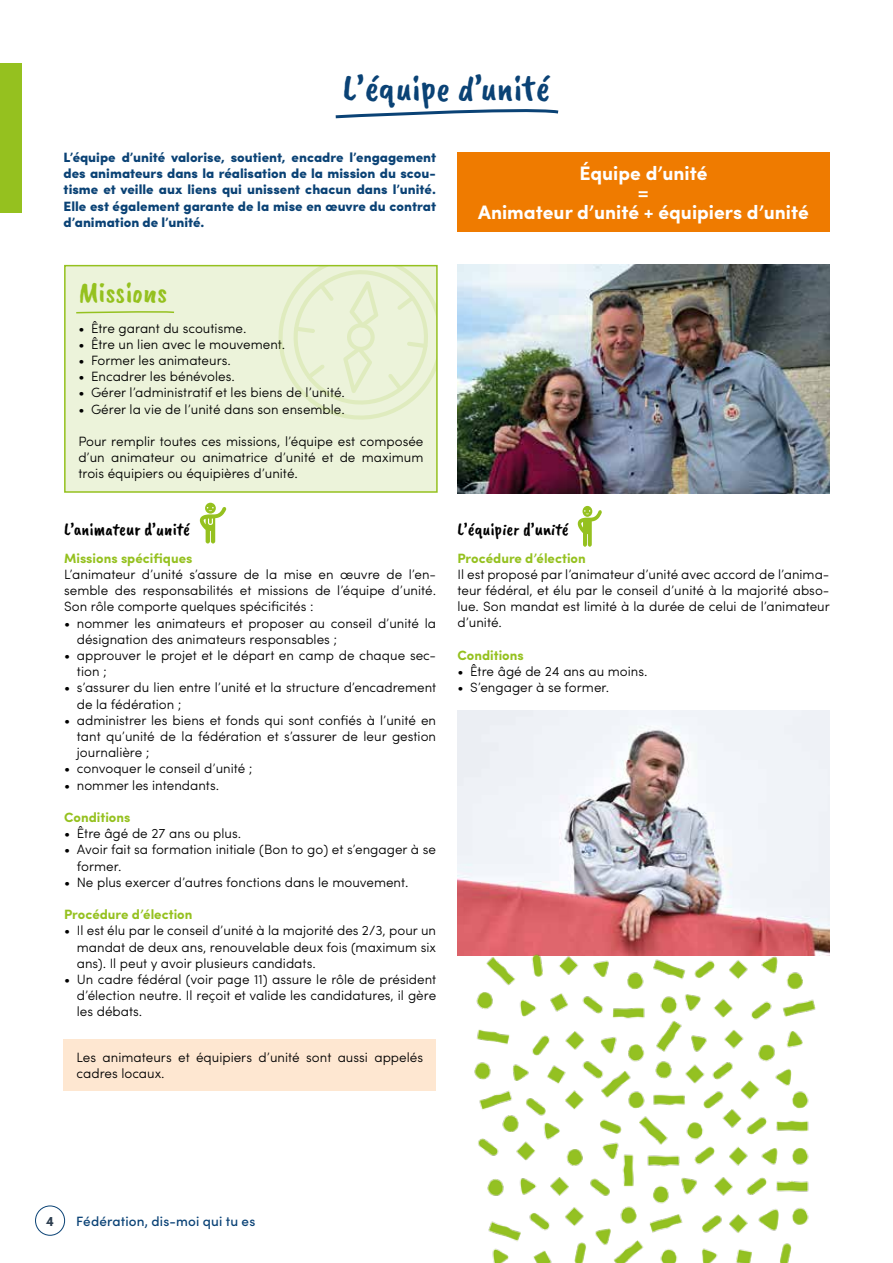
<style>
.page{position:relative;width:893px;height:1263px;background:#fff}
.page>*{position:absolute;margin:0;border:0;box-sizing:border-box;transform-origin:0 0}
.t1{font:37.5px "Caveat Brush";color:#0a4275}
.t2{font:30px "Caveat Brush";color:#95c11f}
.t3{font:700 19.5px/19.5px "Sofia Pro";color:#fff;text-align:center}
.t4{font:18px "Caveat Brush";color:#000}
.t5{font:700 13.65px "Sofia Pro";color:#2c3d4f}
.t6{font:300 13.5px/16.2px "Sofia Pro";color:#000;text-align:justify}
.t7{font:900 13.5px/16.2px "Sofia Pro";color:#0a4275;text-align:justify}
.t8{font:700 13.5px "Sofia Pro";color:#95c11f}
.t9{font:500 13.5px "Sofia Pro";letter-spacing:.01em;color:#0a4276}
</style>
<div class="page">
<div style="left:35px;top:1205px;width:30px;height:30px;border:1px solid #0a4275;border-radius:50%"></div>
<div style="left:65px;top:266px;width:372px;height:226px;background:#ecf3da"></div>
<div style="left:64px;top:265px;width:374px;height:228px;border:2px solid #95c11f"></div>
<svg style="left:76px;top:311px;width:99px;height:3px"></svg>
<svg style="left:273px;top:266px;width:164px;height:159px"></svg>
<img style="left:457px;top:710px;width:372px;height:246px">
<div style="left:457px;top:153px;width:372px;height:79px;background:#ef7b00"></div>
<svg style="left:200px;top:503px;width:26px;height:40px"></svg>
<svg style="left:578px;top:506px;width:24px;height:41px"></svg>
<div style="left:0;top:64px;width:21px;height:149px;background:#95c11f"></div>
<img style="left:457px;top:265px;width:372px;height:229px">
<img style="left:471px;top:953px;width:346px;height:310px">
<svg style="left:335px;top:109px;width:224px;height:10px"></svg>
<div style="left:64px;top:1039px;width:372px;height:52px;background:#fee7d1"></div>
<h1 class="t1" style="left:343px;top:66px;width:209px">L’équipe d’unité</h1>
<p class="t7" style="left:64px;top:148px;width:374px">L’équipe d’unité valorise, soutient, encadre l’engagement des animateurs dans la réalisation de la mission du scou&shy;tisme et veille aux liens qui unissent chacun dans l’unité.<br>Elle est également garante de la mise en œuvre du contrat d’animation de l’unité.</p>
<h3 class="t3" style="left:478px;top:162px;width:332px">Équipe d’unité<br>=<br>Animateur d’unité + équipiers d’unité</h3>
<h2 class="t2" style="left:78px;top:275px;width:90px">Missions</h2>
<p class="t6" style="left:78px;top:319px;width:170px">• Être garant du scoutisme.</p>
<p class="t6" style="left:78px;top:335px;width:208px">• Être un lien avec le mouvement.</p>
<p class="t6" style="left:78px;top:351px;width:154px">• Former les animateurs.</p>
<p class="t6" style="left:78px;top:368px;width:158px">• Encadrer les bénévoles.</p>
<p class="t6" style="left:78px;top:384px;width:268px">• Gérer l’administratif et les biens de l’unité.</p>
<p class="t6" style="left:78px;top:400px;width:268px">• Gérer la vie de l’unité dans son ensemble.</p>
<p class="t6" style="left:78px;top:432px;width:347px">Pour remplir toutes ces missions, l’équipe est composée d’un animateur ou animatrice d’unité et de maximum trois équipiers ou équipières d’unité.</p>
<h3 class="t4" style="left:64px;top:519px;width:127px">L’animateur d’unité</h3>
<p class="t8" style="left:64px;top:548px;width:130px">Missions spécifiques</p>
<p class="t6" style="left:64px;top:565px;width:374px">L’animateur d’unité s’assure de la mise en œuvre de l’en&shy;semble des responsabilités et missions de l’équipe d’unité.<br>Son rôle comporte quelques spécificités :</p>
<p class="t6" style="left:77px;top:614px;width:361px;text-indent:-13px">• nommer les animateurs et proposer au conseil d’unité la désignation des animateurs responsables ;</p>
<p class="t6" style="left:77px;top:646px;width:361px;text-indent:-13px">• approuver le projet et le départ en camp de chaque sec&shy;tion ;</p>
<p class="t6" style="left:77px;top:679px;width:361px;text-indent:-13px">• s’assurer du lien entre l’unité et la structure d’encadrement de la fédération ;</p>
<p class="t6" style="left:77px;top:711px;width:361px;text-indent:-13px">• administrer les biens et fonds qui sont confiés à l’unité en tant qu’unité de la fédération et s’assurer de leur gestion journalière ;</p>
<p class="t6" style="left:64px;top:760px;width:190px">• convoquer le conseil d’unité ;</p>
<p class="t6" style="left:64px;top:776px;width:157px">• nommer les intendants.</p>
<p class="t8" style="left:64px;top:807px;width:68px">Conditions</p>
<p class="t6" style="left:64px;top:824px;width:179px">• Être âgé de 27 ans ou plus.</p>
<p class="t6" style="left:77px;top:841px;width:361px;text-indent:-13px">• Avoir fait sa formation initiale (Bon to go) et s’engager à se former.</p>
<p class="t6" style="left:64px;top:873px;width:346px">• Ne plus exercer d’autres fonctions dans le mouvement.</p>
<p class="t8" style="left:64px;top:904px;width:130px">Procédure d’élection</p>
<p class="t6" style="left:77px;top:922px;width:361px;text-indent:-13px">• Il est élu par le conseil d’unité à la majorité des 2/3, pour un mandat de deux ans, renouvelable deux fois (maximum six ans). Il peut y avoir plusieurs candidats.</p>
<p class="t6" style="left:77px;top:970px;width:361px;text-indent:-13px">• Un cadre fédéral (voir page 11) assure le rôle de président d’élection neutre. Il reçoit et valide les candidatures, il gère les débats.</p>
<p class="t6" style="left:77px;top:1048px;width:348px">Les animateurs et équipiers d’unité sont aussi appelés cadres locaux.</p>
<h3 class="t4" style="left:457px;top:518px;width:113px">L’équipier d’unité</h3>
<p class="t8" style="left:457px;top:547px;width:130px">Procédure d’élection</p>
<p class="t6" style="left:457px;top:565px;width:374px">Il est proposé par l’animateur d’unité avec accord de l’anima&shy;teur fédéral, et élu par le conseil d’unité à la majorité abso&shy;lue. Son mandat est limité à la durée de celui de l’animateur d’unité.</p>
<p class="t8" style="left:457px;top:645px;width:68px">Conditions</p>
<p class="t6" style="left:457px;top:662px;width:192px">• Être âgé de 24 ans au moins.</p>
<p class="t6" style="left:457px;top:678px;width:153px">• S’engager à se former.</p>
<p class="t5" style="left:46px;top:1210px;width:10px">4</p>
<p class="t9" style="left:76px;top:1212px;width:181px">Fédération, dis-moi qui tu es</p>
</div>
